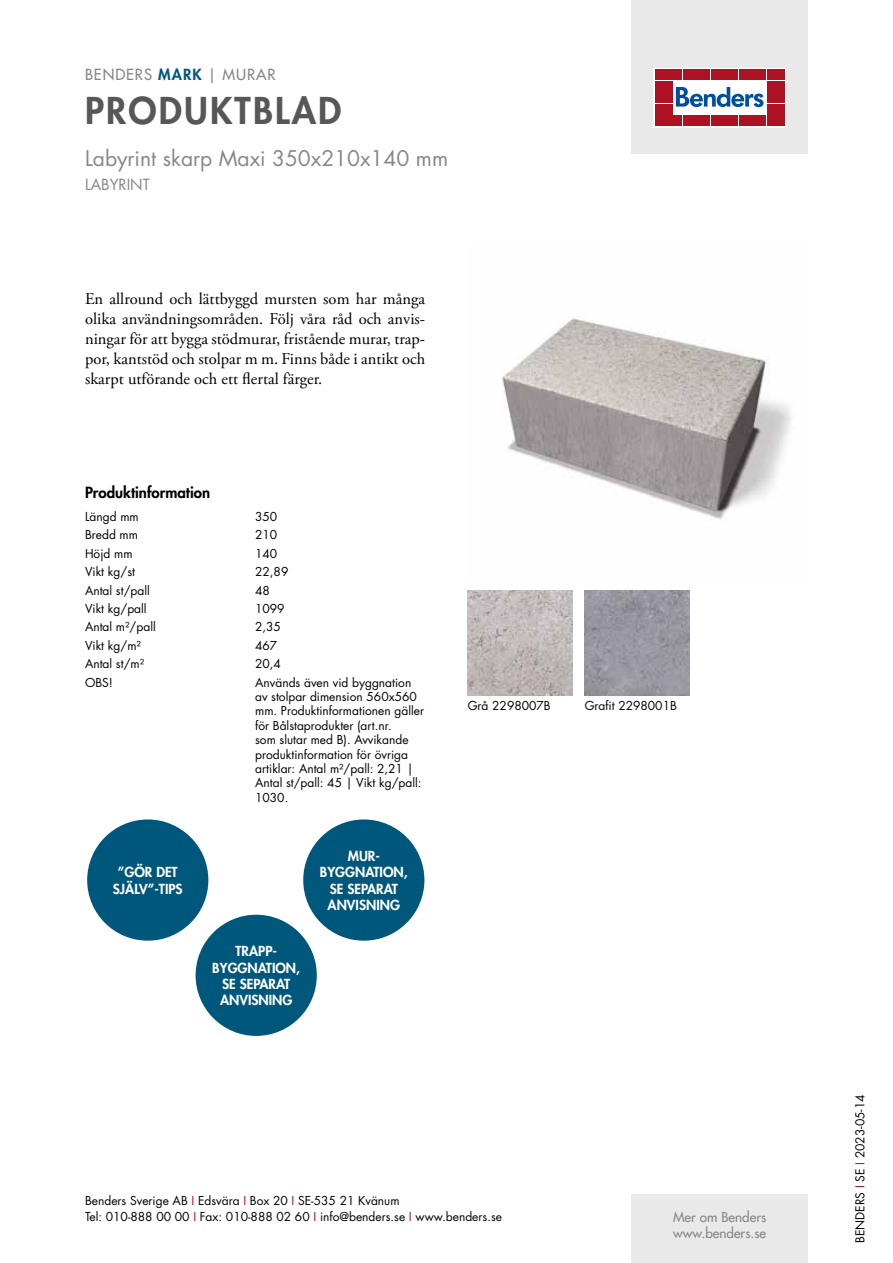
<style>
.page{position:relative;width:893px;height:1263px;background:#fff}
.page>*{position:absolute;margin:0;border:0;box-sizing:border-box;transform-origin:0 0}
.t1{font:800 36px "Futura Std";letter-spacing:.06em;color:#575756}
.t2{font:21px "Futura Std";color:#878787}
.t3{font:16.5px/19.8px "Adobe Garamond Pro";color:#000;text-align:justify}
.t4{font:800 15px "Futura Std";color:#000}
.t5{font:500 15px "Futura Std";letter-spacing:.06em;color:#878787}
.t6{font:15px "Futura Std";color:#878787}
.t7{font:800 13.5px/16.2px "Futura Std";color:#fff;text-align:center}
.t8{font:500 13.5px/16.2px "Futura Std";color:#878787}
.t9{font:12px/14.4px "Futura Std";color:#000}
.s1{font-weight:800;color:#00577c}
.s2{color:#ae1122}
</style>
<div class="page">
<div style="left:631px;top:0;width:177px;height:153px;background:#e9e9e9"></div>
<div style="left:631px;top:1195px;width:177px;height:68px;background:#e9e9e9"></div>
<svg style="left:656px;top:70px;width:128px;height:55px;background:#ebc5ca"></svg>
<div style="left:654px;top:68px;width:132px;height:59px;border:1px solid #fff"></div>
<div style="left:655px;top:70px;width:8px;height:10px;background:#ae1122"></div>
<div style="left:664px;top:70px;width:8px;height:10px;background:#ae1122"></div>
<div style="left:655px;top:81px;width:8px;height:10px;background:#ae1122"></div>
<div style="left:664px;top:81px;width:8px;height:10px;background:#ae1122"></div>
<div style="left:655px;top:93px;width:8px;height:10px;background:#ae1122"></div>
<div style="left:664px;top:93px;width:8px;height:10px;background:#ae1122"></div>
<div style="left:655px;top:104px;width:8px;height:11px;background:#ae1122"></div>
<div style="left:664px;top:104px;width:8px;height:11px;background:#ae1122"></div>
<div style="left:655px;top:116px;width:8px;height:10px;background:#ae1122"></div>
<div style="left:664px;top:116px;width:8px;height:10px;background:#ae1122"></div>
<div style="left:674px;top:70px;width:8px;height:10px;background:#ae1122"></div>
<div style="left:683px;top:70px;width:8px;height:10px;background:#ae1122"></div>
<div style="left:692px;top:70px;width:8px;height:10px;background:#ae1122"></div>
<div style="left:702px;top:70px;width:8px;height:10px;background:#ae1122"></div>
<div style="left:711px;top:70px;width:8px;height:10px;background:#ae1122"></div>
<div style="left:720px;top:70px;width:8px;height:10px;background:#ae1122"></div>
<div style="left:730px;top:70px;width:8px;height:10px;background:#ae1122"></div>
<div style="left:739px;top:70px;width:8px;height:10px;background:#ae1122"></div>
<div style="left:748px;top:70px;width:8px;height:10px;background:#ae1122"></div>
<div style="left:758px;top:70px;width:8px;height:10px;background:#ae1122"></div>
<div style="left:674px;top:116px;width:8px;height:10px;background:#ae1122"></div>
<div style="left:683px;top:116px;width:8px;height:10px;background:#ae1122"></div>
<div style="left:692px;top:116px;width:8px;height:10px;background:#ae1122"></div>
<div style="left:702px;top:116px;width:8px;height:10px;background:#ae1122"></div>
<div style="left:711px;top:116px;width:8px;height:10px;background:#ae1122"></div>
<div style="left:720px;top:116px;width:8px;height:10px;background:#ae1122"></div>
<div style="left:730px;top:116px;width:8px;height:10px;background:#ae1122"></div>
<div style="left:739px;top:116px;width:8px;height:10px;background:#ae1122"></div>
<div style="left:748px;top:116px;width:8px;height:10px;background:#ae1122"></div>
<div style="left:758px;top:116px;width:8px;height:10px;background:#ae1122"></div>
<div style="left:767px;top:70px;width:8px;height:10px;background:#ae1122"></div>
<div style="left:776px;top:70px;width:8px;height:10px;background:#ae1122"></div>
<div style="left:767px;top:81px;width:8px;height:10px;background:#ae1122"></div>
<div style="left:776px;top:81px;width:8px;height:10px;background:#ae1122"></div>
<div style="left:767px;top:93px;width:8px;height:10px;background:#ae1122"></div>
<div style="left:776px;top:93px;width:8px;height:10px;background:#ae1122"></div>
<div style="left:767px;top:104px;width:8px;height:11px;background:#ae1122"></div>
<div style="left:776px;top:104px;width:8px;height:11px;background:#ae1122"></div>
<div style="left:767px;top:116px;width:8px;height:10px;background:#ae1122"></div>
<div style="left:776px;top:116px;width:8px;height:10px;background:#ae1122"></div>
<svg style="left:676px;top:87px;width:87px;height:20px;background:#89add2"></svg>
<div style="left:303px;top:819px;width:121px;height:122px;background:#00577c;border-radius:50%"></div>
<div style="left:87px;top:819px;width:121px;height:122px;background:#00577c;border-radius:50%"></div>
<div style="left:196px;top:915px;width:121px;height:121px;background:#00577c;border-radius:50%"></div>
<img style="left:502px;top:318px;width:289px;height:202px">
<img style="left:468px;top:590px;width:105px;height:105px">
<img style="left:585px;top:590px;width:105px;height:105px">
<p class="t5" style="left:85px;top:65px;width:192px">BENDERS <span class="s1">MARK</span> | MURAR</p>
<h1 class="t1" style="left:85px;top:87px;width:258px">PRODUKTBLAD</h1>
<h2 class="t2" style="left:85px;top:144px;width:365px">Labyrint skarp Maxi 350x210x140 mm</h2>
<p class="t6" style="left:85px;top:175px;width:66px">LABYRINT</p>
<p class="t3" style="left:85px;top:290px;width:342px">En allround och lättbyggd mursten som har många olika användningsområden. Följ våra råd och anvis&shy;ningar för att bygga stödmurar, fristående murar, trap&shy;por, kantstöd och stolpar m m. Finns både i antikt och skarpt utförande och ett flertal färger.</p>
<p class="t4" style="left:85px;top:483px;width:127px">Produktinformation</p>
<p class="t9" style="left:85px;top:509px;width:55px">Längd mm</p>
<p class="t9" style="left:255px;top:509px;width:24px">350</p>
<p class="t9" style="left:85px;top:528px;width:55px">Bredd mm</p>
<p class="t9" style="left:255px;top:528px;width:24px">210</p>
<p class="t9" style="left:85px;top:546px;width:49px">Höjd mm</p>
<p class="t9" style="left:255px;top:546px;width:24px">140</p>
<p class="t9" style="left:85px;top:565px;width:51px">Vikt kg/st</p>
<p class="t9" style="left:255px;top:565px;width:35px">22,89</p>
<p class="t9" style="left:85px;top:583px;width:66px">Antal st/pall</p>
<p class="t9" style="left:255px;top:583px;width:16px">48</p>
<p class="t9" style="left:85px;top:601px;width:63px">Vikt kg/pall</p>
<p class="t9" style="left:255px;top:601px;width:31px">1099</p>
<p class="t9" style="left:85px;top:620px;width:72px">Antal m²/pall</p>
<p class="t9" style="left:255px;top:620px;width:27px">2,35</p>
<p class="t9" style="left:85px;top:638px;width:57px">Vikt kg/m²</p>
<p class="t9" style="left:255px;top:638px;width:24px">467</p>
<p class="t9" style="left:85px;top:657px;width:61px">Antal st/m²</p>
<p class="t9" style="left:255px;top:657px;width:27px">20,4</p>
<p class="t9" style="left:85px;top:675px;width:29px">OBS!</p>
<p class="t9" style="left:255px;top:675px;width:170px">Används även vid byggnation av stolpar dimension 560x560 mm. Produktinformationen gäller för Bålstaprodukter (art.nr.<br>som slutar med B). Avvikande produktinformation för övriga artiklar: Antal m²/pall: 2,21 |<br>Antal st/pall: 45 | Vikt kg/pall:<br>1030.</p>
<p class="t7" style="left:113px;top:864px;width:71px">”GÖR DET<br>SJÄLV”-TIPS</p>
<p class="t7" style="left:212px;top:943px;width:89px">TRAPP-<br>BYGGNATION,<br>SE SEPARAT<br>ANVISNING</p>
<p class="t7" style="left:320px;top:848px;width:89px">MUR-<br>BYGGNATION,<br>SE SEPARAT<br>ANVISNING</p>
<p class="t9" style="left:468px;top:698px;width:85px">Grå 2298007B</p>
<p class="t9" style="left:585px;top:698px;width:94px">Grafit 2298001B</p>
<p class="t9" style="left:85px;top:1192px;width:418px;line-height:16.5px">Benders Sverige AB <span class="s2">I</span> Edsvära <span class="s2">I</span> Box 20 <span class="s2">I</span> SE-535 21 Kvänum<br>Tel: 010-888 00 00 <span class="s2">I</span> Fax: 010-888 02 60 <span class="s2">I</span> info@benders.se <span class="s2">I</span> www.benders.se</p>
<p class="t8" style="left:673px;top:1209px;width:95px">Mer om Benders www.benders.se</p>
<p class="t9" style="left:853px;top:1243px;width:150px;rotate:-90deg">BENDERS <span class="s2">I</span> SE <span class="s2">I</span> 2023-05-14</p>
</div>
